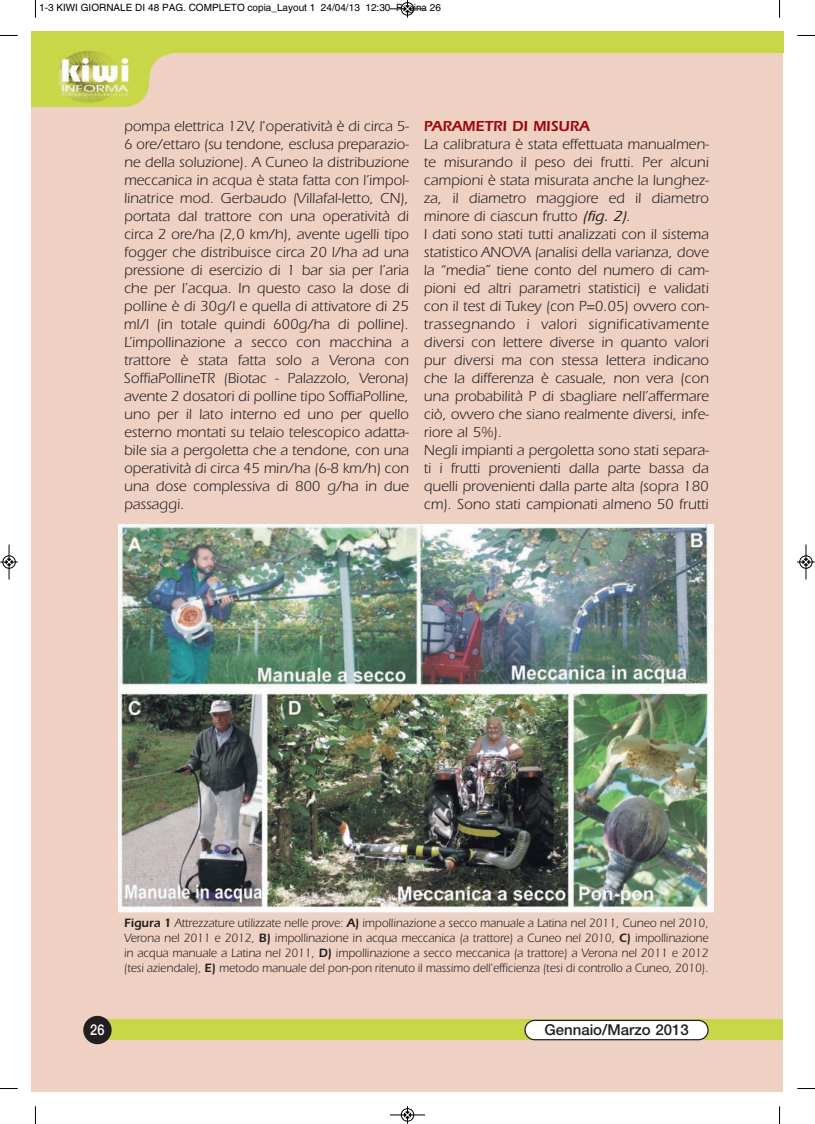
<style>
.page{position:relative;width:815px;height:1124px;background:#fff}
.page>*{position:absolute;margin:0;border:0;box-sizing:border-box;transform-origin:0 0}
.t1{font:15px/18px "Itc Eras";color:#231f20;text-align:justify}
.t2{font:600 15px "Itc Eras";color:#9d070d}
.t3{font:500 15px "Helvetica Neue";color:#231f20}
.t4{font:500 15px "Helvetica Neue";color:#fff;scale:.85 1}
.t5{font:12.5px/15px "Itc Eras";color:#231f20;text-align:justify;scale:.95 1}
.t6{font:10px "Helvetica";color:#000}
.s1{font-weight:500;font-style:italic}
.s2{font-weight:600}
</style>
<div class="page">
<div style="left:32px;top:32px;width:751px;height:1059px;background:#efd1c4"></div>
<svg style="left:32px;top:32px;width:742px;height:75px"></svg>
<img style="left:54px;top:50px;width:77px;height:54px">
<svg style="left:774px;top:32px;width:9px;height:22px"></svg>
<hr style="left:780px;top:1019px;width:3px;height:20px;background:#c8d748">
<div style="left:106px;top:1019px;width:674px;height:20px;background:#c8d748"></div>
<div style="left:83px;top:1015px;width:29px;height:29px;background:#231f20;border-radius:50%"></div>
<svg style="left:524px;top:1019px;width:185px;height:21px;background:#e3e3da"></svg>
<img style="left:119px;top:524px;width:595px;height:388px">
<svg style="left:35px;top:0;width:1px;height:18px"></svg>
<svg style="left:0;top:35px;width:18px;height:1px"></svg>
<svg style="left:779px;top:0;width:1px;height:18px"></svg>
<svg style="left:797px;top:35px;width:18px;height:1px"></svg>
<svg style="left:35px;top:1106px;width:1px;height:17px"></svg>
<svg style="left:0;top:1088px;width:18px;height:1px"></svg>
<svg style="left:779px;top:1106px;width:1px;height:17px"></svg>
<svg style="left:797px;top:1088px;width:18px;height:1px"></svg>
<div style="left:401px;top:2px;width:13px;height:14px;border:1px solid #fff;border-radius:50%"></div>
<hr style="left:390px;top:9px;width:35px;height:1px;background:#000">
<div style="left:401px;top:2px;width:13px;height:13px;border:1px solid #000;border-radius:50%"></div>
<svg style="left:404px;top:0;width:7px;height:18px"></svg>
<hr style="left:390px;top:1114px;width:35px;height:1px;background:#000">
<div style="left:401px;top:1108px;width:13px;height:13px;border:1px solid #000;border-radius:50%"></div>
<svg style="left:404px;top:1106px;width:7px;height:17px"></svg>
<div style="left:2px;top:555px;width:14px;height:13px;border:1px solid #fff;border-radius:50%"></div>
<hr style="left:9px;top:544px;width:1px;height:35px;background:#000">
<div style="left:3px;top:555px;width:12px;height:13px;border:1px solid #000;border-radius:50%"></div>
<svg style="left:0;top:558px;width:18px;height:7px"></svg>
<div style="left:799px;top:555px;width:14px;height:13px;border:1px solid #fff;border-radius:50%"></div>
<hr style="left:806px;top:544px;width:1px;height:35px;background:#000">
<div style="left:800px;top:555px;width:12px;height:13px;border:1px solid #000;border-radius:50%"></div>
<svg style="left:797px;top:558px;width:18px;height:7px"></svg>
<p class="t6" style="left:39px;top:4px;width:403px">1-3 KIWI GIORNALE DI 48 PAG. COMPLETO copia_Layout 1 24/04/13 12:30 Pagina 26</p>
<p class="t1" style="left:124px;top:118px;width:287px">pompa elettrica 12V, l'operatività è di circa 5- 6 ore/ettaro (su tendone, esclusa preparazio&shy;ne della soluzione). A Cuneo la distribuzione meccanica in acqua è stata fatta con l’impol&shy;linatrice mod. Gerbaudo (Villafal-letto, CN), portata dal trattore con una operatività di circa 2 ore/ha (2,0 km/h), avente ugelli tipo fogger che distribuisce circa 20 l/ha ad una pressione di esercizio di 1 bar sia per l’aria che per l’acqua. In questo caso la dose di polline è di 30g/l e quella di attivatore di 25 ml/l (in totale quindi 600g/ha di polline).<br>L’impollinazione a secco con macchina a trattore è stata fatta solo a Verona con SoffiaPollineTR (Biotac - Palazzolo, Verona) avente 2 dosatori di polline tipo SoffiaPolline, uno per il lato interno ed uno per quello esterno montati su telaio telescopico adatta&shy;bile sia a pergoletta che a tendone, con una operatività di circa 45 min/ha (6-8 km/h) con una dose complessiva di 800 g/ha in due passaggi.</p>
<p class="t2" style="left:424px;top:120px;width:167px">PARAMETRI DI MISURA</p>
<p class="t1" style="left:424px;top:136px;width:287px;text-align:left">La calibratura è stata effettuata manualmen&shy;te misurando il peso dei frutti. Per alcuni campioni è stata misurata anche la lunghez&shy;za, il diametro maggiore ed il diametro minore di ciascun frutto <span class="s1">(fig. 2)</span>.<br>I dati sono stati tutti analizzati con il sistema statistico ANOVA (analisi della varianza, dove la “media” tiene conto del numero di cam&shy;pioni ed altri parametri statistici) e validati con il test di Tukey (con P=0.05) ovvero con&shy;trassegnando i valori significativamente diversi con lettere diverse in quanto valori pur diversi ma con stessa lettera indicano che la differenza è casuale, non vera (con una probabilità P di sbagliare nell’affermare ciò, ovvero che siano realmente diversi, infe&shy;riore al 5%).<br>Negli impianti a pergoletta sono stati separa&shy;ti i frutti provenienti dalla parte bassa da quelli provenienti dalla parte alta (sopra 180 cm). Sono stati campionati almeno 50 frutti</p>
<p class="t5" style="left:124px;top:916px;width:617px"><span class="s2">Figura 1</span> Attrezzature utilizzate nelle prove: <span class="s2">A)</span> impollinazione a secco manuale a Latina nel 2011, Cuneo nel 2010, Verona nel 2011 e 2012, <span class="s2">B)</span> impollinazione in acqua meccanica (a trattore) a Cuneo nel 2010, <span class="s2">C)</span> impollinazione in acqua manuale a Latina nel 2011, <span class="s2">D)</span> impollinazione a secco meccanica (a trattore) a Verona nel 2011 e 2012 (tesi aziendale), <span class="s2">E)</span> metodo manuale del pon-pon ritenuto il massimo dell'efficienza (tesi di controllo a Cuneo, 2010).</p>
<p class="t4" style="left:90px;top:1024px;width:18px">26</p>
<p class="t3" style="left:544px;top:1024px;width:146px">Gennaio/Marzo 2013</p>
</div>
